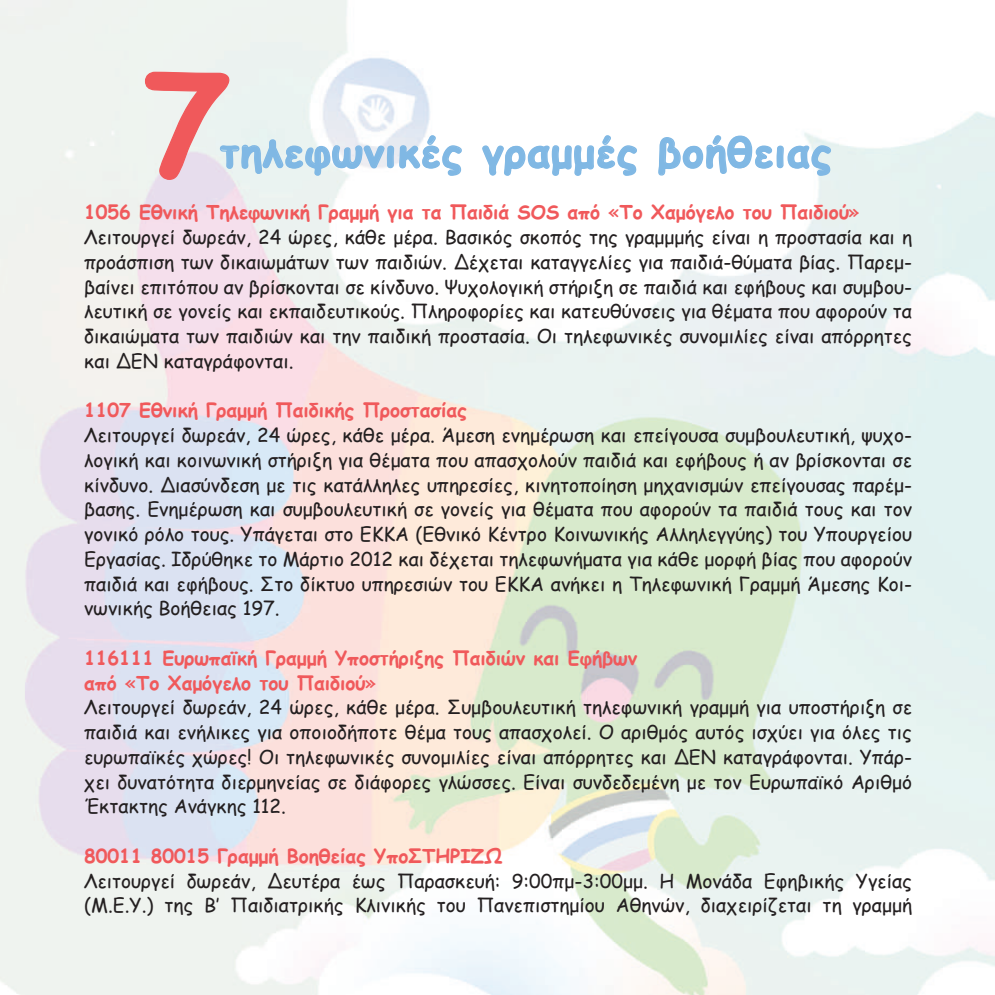
<style>
.page{position:relative;width:995px;height:995px;background:#fff}
.page>*{position:absolute;margin:0;border:0;box-sizing:border-box;transform-origin:0 0}
.t1{font:700 139.28px "Comic Sans MS";color:#f0595b}
.t2{font:700 40.5px "Comic Sans MS";letter-spacing:.03em;color:#80b8e4}
.t3{font:19.12px/24.8px "Comic Sans MS";color:#231f20}
.t4{font:700 19.12px "Comic Sans MS";color:#f0595b}
.s1{font-weight:700;color:#f0595b}
.s2{color:#f0595b}
</style>
<div class="page">
<svg style="left:482px;top:135px;width:155px;height:41px"></svg>
<svg style="left:658px;top:134px;width:174px;height:43px"></svg>
<svg style="left:144px;top:71px;width:318px;height:110px"></svg>
<h1 class="t1" style="left:144px;top:21px;width:86px">7</h1>
<h2 class="t2" style="left:220px;top:122px;width:613px">τηλεφωνικές γραμμές βοήθειας</h2>
<p class="t3" style="left:84px;top:199px;width:829px"><span class="s1">1056 Εθνική Τηλεφωνική Γραμμή για τα Παιδιά SOS από</span> <span class="s2">«</span><span class="s1">To Xαμόγελο του Παιδιού</span><span class="s2">» </span>Λειτουργεί δωρεάν, 24 ώρες, κάθε μέρα. Βασικός σκοπός της γραμμμής είναι η προστασία και η προάσπιση των δικαιωμάτων των παιδιών. Δέχεται καταγγελίες για παιδιά-θύματα βίας. Παρεμ&shy;βαίνει επιτόπου αν βρίσκονται σε κίνδυνο. Ψυχολογική στήριξη σε παιδιά και εφήβους και συμβου&shy;λευτική σε γονείς και εκπαιδευτικούς. Πληροφορίες και κατευθύνσεις για θέματα που αφορούν τα δικαιώματα των παιδιών και την παιδική προστασία. Οι τηλεφωνικές συνομιλίες είναι απόρρητες και ΔΕΝ καταγράφονται.</p>
<p class="t4" style="left:84px;top:396px;width:384px">1107 Εθνική Γραμμή Παιδικής Προστασίας</p>
<p class="t3" style="left:84px;top:422px;width:829px;text-align:justify">Λειτουργεί δωρεάν, 24 ώρες, κάθε μέρα. Άμεση ενημέρωση και επείγουσα συμβουλευτική, ψυχο&shy;λογική και κοινωνική στήριξη για θέματα που απασχολούν παιδιά και εφήβους ή αν βρίσκονται σε κίνδυνο. Διασύνδεση με τις κατάλληλες υπηρεσίες, κινητοποίηση μηχανισμών επείγουσας παρέμ&shy;βασης. Ενημέρωση και συμβουλευτική σε γονείς για θέματα που αφορούν τα παιδιά τους και τον γονικό ρόλο τους. Υπάγεται στο ΕΚΚΑ (Εθνικό Κέντρο Κοινωνικής Αλληλεγγύης) του Υπουργείου Εργασίας. Ιδρύθηκε το Μάρτιο 2012 και δέχεται τηλεφωνήματα για κάθε μορφή βίας που αφορούν παιδιά και εφήβους. Στο δίκτυο υπηρεσιών του ΕΚΚΑ ανήκει η Τηλεφωνική Γραμμή Άμεσης Κοι&shy;νωνικής Βοήθειας 197.</p>
<p class="t3" style="left:84px;top:645px;width:829px"><span class="s1">116111 Ευρωπαϊκή Γραμμή Υποστήριξης Παιδιών και Εφήβων<br>από</span> <span class="s2">«</span><span class="s1">To Xαμόγελο του Παιδιού</span><span class="s2">»<br></span>Λειτουργεί δωρεάν, 24 ώρες, κάθε μέρα. Συμβουλευτική τηλεφωνική γραμμή για υποστήριξη σε παιδιά και ενήλικες για οποιοδήποτε θέμα τους απασχολεί. Ο αριθμός αυτός ισχύει για όλες τις ευρωπαϊκές χώρες! Οι τηλεφωνικές συνομιλίες είναι απόρρητες και ΔΕΝ καταγράφονται. Υπάρ&shy;χει δυνατότητα διερμηνείας σε διάφορες γλώσσες. Είναι συνδεδεμένη με τον Ευρωπαϊκό Αριθμό Έκτακτης Ανάγκης 112.</p>
<p class="t4" style="left:84px;top:842px;width:420px">80011 80015 Γραμμή Βοηθείας ΥποΣΤΗΡΙΖΩ</p>
<p class="t3" style="left:84px;top:868px;width:829px">Λειτουργεί δωρεάν, Δευτέρα έως Παρασκευή: 9:00πμ-3:00μμ. Η Μονάδα Εφηβικής Υγείας (Μ.Ε.Υ.) της Β’ Παιδιατρικής Κλινικής του Πανεπιστημίου Αθηνών, διαχειρίζεται τη γραμμή</p>
</div>
